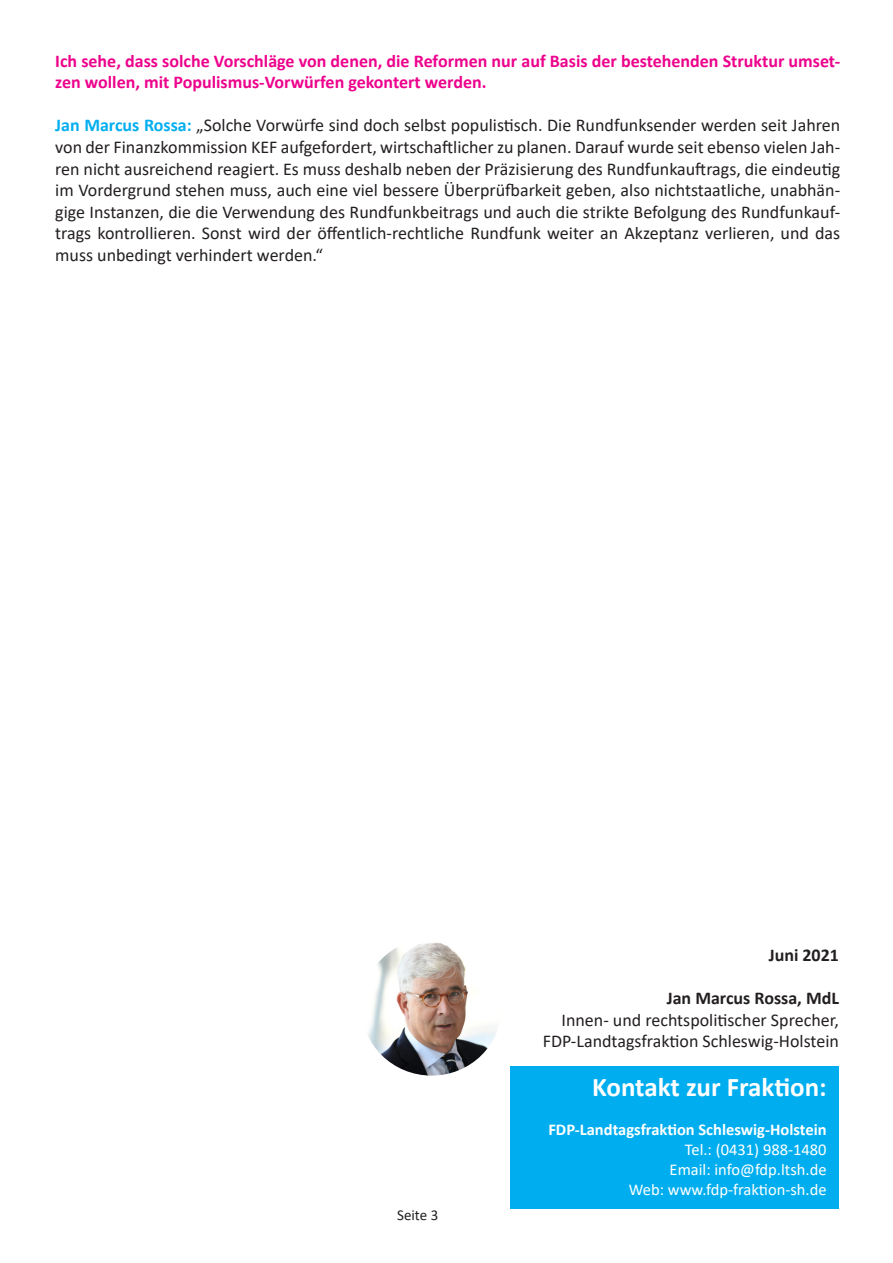
<style>
.page{position:relative;width:893px;height:1263px;background:#fff}
.page>*{position:absolute;margin:0;border:0;box-sizing:border-box;transform-origin:0 0}
.t1{font:700 27px "Calibri";letter-spacing:-.005em;color:#fff}
.t2{font:18px/21.6px "Calibri";color:#231f20;text-align:justify}
.t3{font:700 18px/21.6px "Calibri";color:#ed028c}
.t4{font:700 18px "Calibri";color:#231f20}
.t5{font:16.5px "Calibri";color:#fff}
.t6{font:700 16.5px "Calibri";color:#fff}
.t7{font:15px "Calibri";color:#231f20}
.s1{font-weight:700;color:#00aeef}
</style>
<div class="page">
<div style="left:511px;top:1066px;width:328px;height:143px;background:#00aeef"></div>
<img style="left:368px;top:942px;width:129px;height:133px">
<p class="t3" style="left:55px;top:50px;width:786px">Ich sehe, dass solche Vorschläge von denen, die Reformen nur auf Basis der bestehenden Struktur umset&shy;zen wollen, mit Populismus-Vorwürfen gekontert werden.</p>
<p class="t2" style="left:55px;top:114px;width:786px"><span class="s1">Jan Marcus Rossa:</span> „Solche Vorwürfe sind doch selbst populistisch. Die Rundfunksender werden seit Jahren von der Finanzkommission KEF aufgefordert, wirtschaftlicher zu planen. Darauf wurde seit ebenso vielen Jah&shy;ren nicht ausreichend reagiert. Es muss deshalb neben der Präzisierung des Rundfunkauftrags, die eindeutig im Vordergrund stehen muss, auch eine viel bessere Überprüfbarkeit geben, also nichtstaatliche, unabhän&shy;gige Instanzen, die die Verwendung des Rundfunkbeitrags und auch die strikte Befolgung des Rundfunkauf&shy;trags kontrollieren. Sonst wird der öffentlich-rechtliche Rundfunk weiter an Akzeptanz verlieren, und das muss unbedingt verhindert werden.“</p>
<p class="t4" style="left:769px;top:942px;width:72px">Juni 2021</p>
<p class="t4" style="left:667px;top:985px;width:174px">Jan Marcus Rossa, MdL</p>
<p class="t2" style="left:561px;top:1008px;width:279px">Innen- und rechtspolitischer Sprecher,</p>
<p class="t2" style="left:543px;top:1030px;width:298px">FDP-Landtagsfraktion Schleswig-Holstein</p>
<p class="t7" style="left:397px;top:1205px;width:43px">Seite 3</p>
<p class="t1" style="left:592px;top:1068px;width:236px">Kontakt zur Fraktion:</p>
<p class="t6" style="left:548px;top:1118px;width:280px">FDP-Landtagsfraktion Schleswig-Holstein</p>
<p class="t5" style="left:685px;top:1138px;width:143px">Tel.: (0431) 988-1480</p>
<p class="t5" style="left:670px;top:1158px;width:158px">Email: info@fdp.ltsh.de</p>
<p class="t5" style="left:629px;top:1178px;width:199px">Web: www.fdp-fraktion-sh.de</p>
</div>
